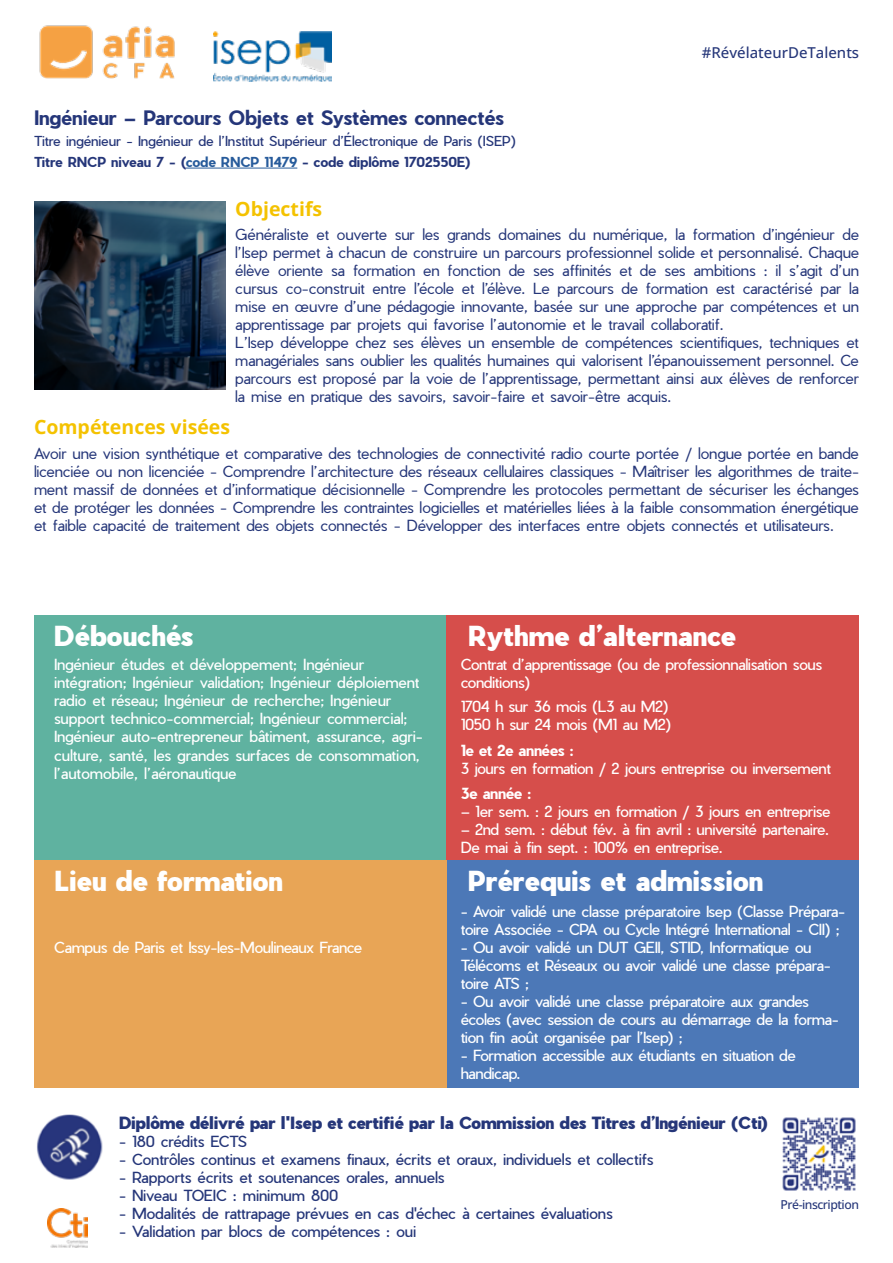
<style>
.page{position:relative;width:893px;height:1263px;background:#fff}
.page>*{position:absolute;margin:0;border:0;box-sizing:border-box;transform-origin:0 0}
.t1{font:900 27px "Pier Sans";color:#fff}
.t2{font:700 19.5px "Pier Sans";color:#253679}
.t3{font:700 19.5px "Open Sans";color:#f4c200}
.t4{font:900 16.5px "Pier Sans";letter-spacing:-.01em;color:#253679}
.t5{font:300 15px/18px "Pier Sans";letter-spacing:-.015em;color:#253679}
.t6{font:15px/18px "Pier Sans";letter-spacing:-.02em;color:#fff}
.t7{font:15px "Pier Sans";letter-spacing:-.01em;color:#253679}
.t8{font:700 15px "Pier Sans";letter-spacing:-.02em;color:#fff}
.t9{font:500 15px "Open Sans";color:#253679}
.t10{font:13.5px/21px "Pier Sans";color:#253679}
.t11{font:500 12.3px "Open Sans";letter-spacing:-.04em;color:#253679}
.s1{font-weight:700}
.s2{font-weight:700;color:#275b9b}
</style>
<div class="page">
<img style="left:34px;top:202px;width:191px;height:187px">
<img style="left:39px;top:25px;width:136px;height:54px">
<img style="left:37px;top:1114px;width:66px;height:66px">
<img style="left:782px;top:1117px;width:74px;height:74px">
<img style="left:213px;top:32px;width:119px;height:50px">
<img style="left:48px;top:1209px;width:39px;height:39px">
<hr style="left:186px;top:168px;width:111px;height:1px;background:#275b9b">
<div style="left:34px;top:615px;width:412px;height:245px;background:#5fb2a0"></div>
<div style="left:446px;top:860px;width:413px;height:227px;background:#4c78b7"></div>
<div style="left:446px;top:615px;width:413px;height:245px;background:#d64e4b"></div>
<div style="left:34px;top:860px;width:412px;height:227px;background:#e8a556"></div>
<h2 class="t2" style="left:34px;top:104px;width:471px">Ingénieur – Parcours Objets et Systèmes connectés</h2>
<p class="t10" style="left:34px;top:130px;width:484px">Titre ingénieur - Ingénieur de l’Institut Supérieur d’Électronique de Paris (ISEP)<br><span class="s1">Titre RNCP niveau 7 - (</span><span class="s2">code RNCP 11479</span> <span class="s1">- code diplôme 1702550E)</span></p>
<p class="t9" style="left:702px;top:42px;width:159px">#RévélateurDeTalents</p>
<h2 class="t3" style="left:235px;top:196px;width:89px">Objectifs</h2>
<p class="t5" style="left:235px;top:226px;width:625px">Généraliste et ouverte sur les grands domaines du numérique, la formation d’ingénieur de l’Isep permet à chacun de construire un parcours professionnel solide et personnalisé. Chaque élève oriente sa formation en fonction de ses affinités et de ses ambitions : il s’agit d’un cursus co-construit entre l’école et l’élève. Le parcours de formation est caractérisé par la mise en œuvre d’une pédagogie innovante, basée sur une approche par compétences et un apprentissage par projets qui favorise l’autonomie et le travail collaboratif.<br>L’Isep développe chez ses élèves un ensemble de compétences scientifiques, techniques et managériales sans oublier les qualités humaines qui valorisent l’épanouissement personnel. Ce parcours est proposé par la voie de l’apprentissage, permettant ainsi aux élèves de renforcer la mise en pratique des savoirs, savoir-faire et savoir-être acquis.</p>
<h2 class="t3" style="left:34px;top:414px;width:198px">Compétences visées</h2>
<p class="t5" style="left:34px;top:445px;width:826px;text-align:justify">Avoir une vision synthétique et comparative des technologies de connectivité radio courte portée / longue portée en bande licenciée ou non licenciée - Comprendre l’architecture des réseaux cellulaires classiques - Maîtriser les algorithmes de traite&shy;ment massif de données et d’informatique décisionnelle - Comprendre les protocoles permettant de sécuriser les échanges et de protéger les données - Comprendre les contraintes logicielles et matérielles liées à la faible consommation énergétique et faible capacité de traitement des objets connectés - Développer des interfaces entre objets connectés et utilisateurs.</p>
<h1 class="t1" style="left:54px;top:616px;width:141px">Débouchés</h1>
<p class="t6" style="left:54px;top:656px;width:370px">Ingénieur études et développement; Ingénieur intégration; Ingénieur validation; Ingénieur déploiement radio et réseau; Ingénieur de recherche; Ingénieur support technico-commercial; Ingénieur commercial; Ingénieur auto-entrepreneur bâtiment, assurance, agri&shy;culture, santé, les grandes surfaces de consommation, l’automobile, l’aéronautique</p>
<h1 class="t1" style="left:54px;top:861px;width:230px">Lieu de formation</h1>
<p class="t6" style="left:54px;top:939px;width:310px">Campus de Paris et Issy-les-Moulineaux France</p>
<h1 class="t1" style="left:468px;top:616px;width:270px">Rythme d’alternance</h1>
<p class="t6" style="left:461px;top:656px;width:363px">Contrat d’apprentissage (ou de professionnalisation sous conditions)</p>
<p class="t6" style="left:461px;top:698px;width:212px">1704 h sur 36 mois (L3 au M2)<br>1050 h sur 24 mois (M1 au M2)</p>
<p class="t8" style="left:461px;top:740px;width:114px">1e et 2e années :</p>
<p class="t6" style="left:461px;top:759px;width:372px">3 jours en formation / 2 jours entreprise ou inversement</p>
<p class="t8" style="left:461px;top:783px;width:72px">3e année :</p>
<p class="t6" style="left:461px;top:802px;width:371px">– 1er sem. : 2 jours en formation / 3 jours en entreprise</p>
<p class="t6" style="left:461px;top:820px;width:370px">– 2nd sem. : début fév. à fin avril : université partenaire.<br>De mai à fin sept. : 100% en entreprise.</p>
<h1 class="t1" style="left:468px;top:862px;width:297px">Prérequis et admission</h1>
<p class="t6" style="left:461px;top:902px;width:386px">- Avoir validé une classe préparatoire Isep (Classe Prépara&shy;toire Associée - CPA ou Cycle Intégré International - CII) ;</p>
<p class="t6" style="left:461px;top:938px;width:372px">- Ou avoir validé un DUT GEII, STID, Informatique ou<br>Télécoms et Réseaux ou avoir validé une classe prépara&shy;toire ATS ;</p>
<p class="t6" style="left:461px;top:992px;width:380px">- Ou avoir validé une classe préparatoire aux grandes écoles (avec session de cours au démarrage de la forma&shy;tion fin août organisée par l’Isep) ;</p>
<p class="t6" style="left:461px;top:1046px;width:337px">- Formation accessible aux étudiants en situation de handicap.</p>
<p class="t4" style="left:119px;top:1111px;width:651px">Diplôme délivré par l'Isep et certifié par la Commission des Titres d’Ingénieur (Cti)</p>
<p class="t7" style="left:119px;top:1132px;width:129px">- 180 crédits ECTS</p>
<p class="t7" style="left:119px;top:1150px;width:536px">- Contrôles continus et examens finaux, écrits et oraux, individuels et collectifs</p>
<p class="t7" style="left:119px;top:1168px;width:327px">- Rapports écrits et soutenances orales, annuels</p>
<p class="t7" style="left:119px;top:1186px;width:220px">- Niveau TOEIC : minimum 800</p>
<p class="t7" style="left:119px;top:1204px;width:495px">- Modalités de rattrapage prévues en cas d'échec à certaines évaluations</p>
<p class="t7" style="left:119px;top:1222px;width:299px">- Validation par blocs de compétences : oui</p>
<p class="t11" style="left:780px;top:1196px;width:80px">Pré-inscription</p>
</div>
